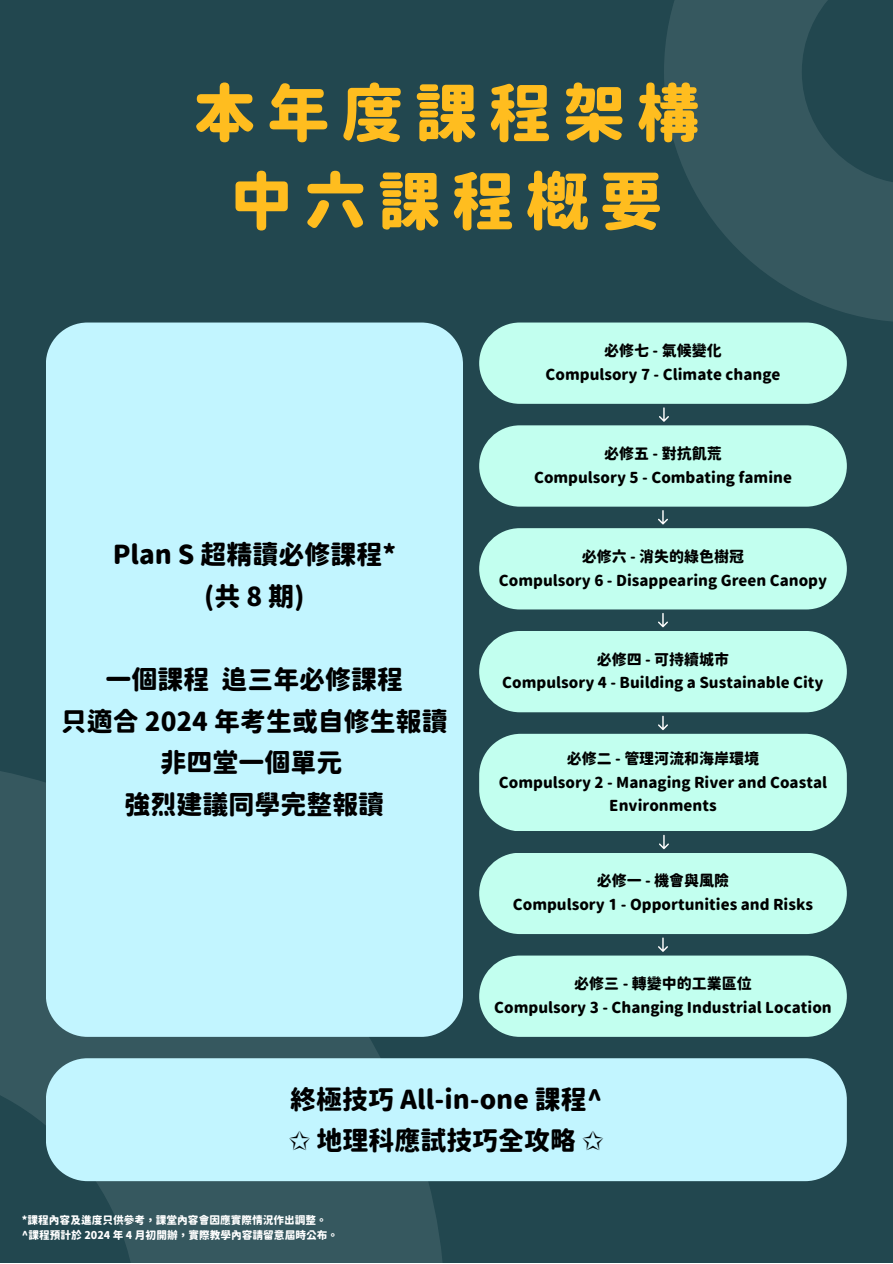
<style>
.page{position:relative;width:893px;height:1264px;background:#fff}
.page>*{position:absolute;margin:0;border:0;box-sizing:border-box;transform-origin:0 0}
.t1{font:63px "Gen Sen Rounded TW H";letter-spacing:.175em;color:#ffbd1f}
.t2{font:25.95px "Gen Sen Rounded TW H";color:#000}
.t3{font:15px/23.5px "Gen Sen Rounded TW H";color:#000;text-align:center}
.t4{font:10.65px "Gen Sen Rounded TW H";color:#fff}
.s1{font-family:"DejaVu Sans"}
</style>
<div class="page">
<div style="left:0;top:0;width:892px;height:1262px;background:#22474f"></div>
<svg style="left:0;top:771px;width:446px;height:491px;fill:#36585f"></svg>
<svg style="left:664px;top:0;width:228px;height:321px;fill:#36585f"></svg>
<div style="left:46px;top:322px;width:417px;height:714px;background:#c2f5ff"></div>
<div style="left:479px;top:322px;width:367px;height:82px;background:#c2ffef;border-radius:41px"></div>
<div style="left:479px;top:425px;width:367px;height:81px;background:#c2ffef;border-radius:41px"></div>
<div style="left:479px;top:528px;width:367px;height:81px;background:#c2ffef;border-radius:41px"></div>
<div style="left:479px;top:631px;width:367px;height:81px;background:#c2ffef;border-radius:41px"></div>
<div style="left:479px;top:852px;width:367px;height:82px;background:#c2ffef;border-radius:41px"></div>
<div style="left:479px;top:955px;width:367px;height:81px;background:#c2ffef;border-radius:41px"></div>
<div style="left:46px;top:1058px;width:800px;height:123px;background:#c2f5ff"></div>
<svg style="left:659px;top:407px;width:10px;height:15px"></svg>
<svg style="left:658px;top:510px;width:10px;height:14px"></svg>
<svg style="left:658px;top:613px;width:10px;height:14px"></svg>
<svg style="left:479px;top:715px;width:367px;height:134px"></svg>
<svg style="left:658px;top:937px;width:10px;height:15px"></svg>
<p class="t1" style="left:193px;top:81px;width:508px">本年度課程架構</p>
<p class="t1" style="left:230px;top:169px;width:434px">中六課程概要</p>
<p class="t3" style="left:604px;top:339px;width:119px">必修七 - 氣候變化</p>
<p class="t3" style="left:545px;top:362px;width:236px">Compulsory 7 - Climate change</p>
<p class="t2" style="left:113px;top:541px;width:285px">Plan S 超精讀必修課程*</p>
<p class="t2" style="left:204px;top:583px;width:102px">(共 8 期)</p>
<p class="t2" style="left:106px;top:666px;width:299px">一個課程追三年必修課程</p>
<p class="t2" style="left:61px;top:708px;width:388px">只適合 2024 年考生或自修生報讀</p>
<p class="t2" style="left:160px;top:749px;width:183px">非四堂一個單元</p>
<p class="t2" style="left:124px;top:791px;width:261px">強烈建議同學完整報讀</p>
<p class="t3" style="left:604px;top:441px;width:119px">必修五 - 對抗飢荒</p>
<p class="t3" style="left:534px;top:465px;width:259px">Compulsory 5 - Combating famine</p>
<p class="t3" style="left:581px;top:544px;width:164px">必修六 - 消失的綠色樹冠</p>
<p class="t3" style="left:499px;top:568px;width:330px">Compulsory 6 - Disappearing Green Canopy</p>
<p class="t3" style="left:596px;top:647px;width:134px">必修四 - 可持續城市</p>
<p class="t3" style="left:502px;top:671px;width:323px">Compulsory 4 - Building a Sustainable City</p>
<p class="t3" style="left:566px;top:746px;width:194px">必修二 - 管理河流和海岸環境</p>
<p class="t3" style="left:499px;top:770px;width:329px">Compulsory 2 - Managing River and Coastal<br>Environments</p>
<p class="t3" style="left:596px;top:869px;width:134px">必修一 - 機會與風險</p>
<p class="t3" style="left:512px;top:892px;width:302px">Compulsory 1 - Opportunities and Risks</p>
<p class="t3" style="left:574px;top:971px;width:179px">必修三 - 轉變中的工業區位</p>
<p class="t3" style="left:494px;top:995px;width:339px">Compulsory 3 - Changing Industrial Location</p>
<p class="t2" style="left:290px;top:1085px;width:314px">終極技巧 All-in-one 課程^</p>
<p class="t2" style="left:289px;top:1127px;width:316px"><span class="s1">✩</span> 地理科應試技巧全攻略 <span class="s1">✩</span></p>
<p class="t4" style="left:22px;top:1215px;width:306px">*課程內容及進度只供參考，課堂內容會因應實際情況作出調整。</p>
<p class="t4" style="left:22px;top:1229px;width:318px">^課程預計於 2024 年 4 月初開辦，實際教學內容請留意屆時公布。</p>
</div>
